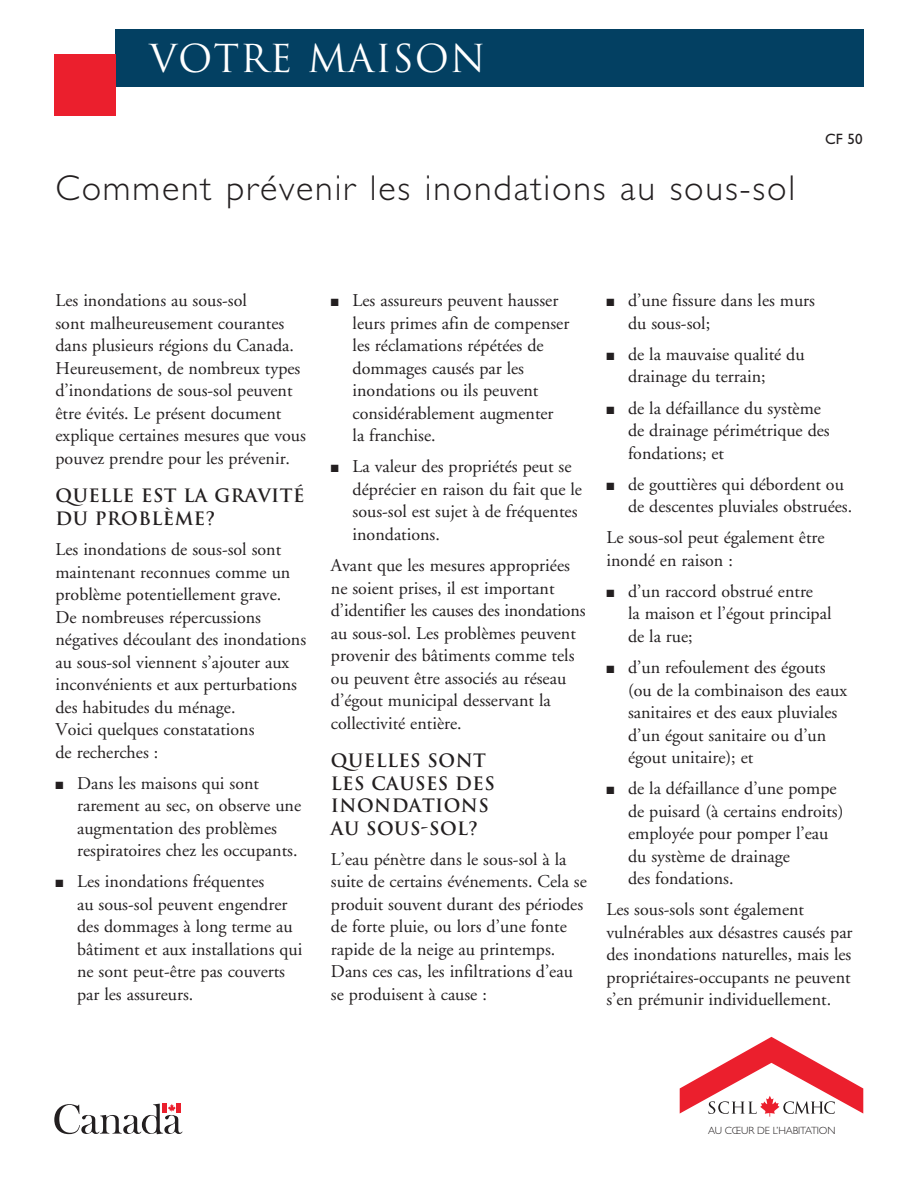
<style>
.page{position:relative;width:918px;height:1188px;background:#fff}
.page>*{position:absolute;margin:0;border:0;box-sizing:border-box;transform-origin:0 0}
.t1{font:37.5px "Trajan Pro";letter-spacing:.025em;color:#fff}
.t2{font:300 36px "Gill Sans Std";letter-spacing:.05em;color:#231f20}
.t3{font:18px/22.5px "Adobe Garamond";color:#231f20}
.t4{font:700 18px/22.5px "Trajan Pro";letter-spacing:.025em;color:#231f20}
.t5{font:15px "Gill Sans Std";color:#231f20}
.t6{font:300 10.5px "Gill Sans Std";letter-spacing:-.01em;color:#231f20}
</style>
<div class="page">
<div style="left:115px;top:30px;width:749px;height:57px;background:#034062"></div>
<div style="left:54px;top:54px;width:62px;height:62px;background:#eb1f2d"></div>
<svg style="left:54px;top:1104px;width:129px;height:30px"></svg>
<svg style="left:680px;top:1037px;width:183px;height:80px"></svg>
<h1 class="t1" style="left:149px;top:37px;width:338px">VOTRE MAISON</h1>
<h2 class="t2" style="left:56px;top:174px;width:741px">Comment prévenir les inondations au sous-sol</h2>
<p class="t5" style="left:825px;top:133px;width:39px">CF 50</p>
<p class="t3" style="left:56px;top:291px;width:252px">Les inondations au sous-sol<br>sont malheureusement courantes dans plusieurs régions du Canada.<br>Heureusement, de nombreux types d’inondations de sous-sol peuvent être évités. Le présent document explique certaines mesures que vous pouvez prendre pour les prévenir.</p>
<p class="t4" style="left:56px;top:485px;width:251px">QUELLE EST LA GRAVITÉ<br>DU PROBLÈME?</p>
<p class="t3" style="left:56px;top:540px;width:252px">Les inondations de sous-sol sont maintenant reconnues comme un problème potentiellement grave.<br>De nombreuses répercussions négatives découlant des inondations au sous-sol viennent s’ajouter aux inconvénients et aux perturbations des habitudes du ménage.<br>Voici quelques constatations<br>de recherches :</p>
<p class="t3" style="left:77px;top:773px;width:226px">Dans les maisons qui sont rarement au sec, on observe une augmentation des problèmes respiratoires chez les occupants.</p>
<p class="t3" style="left:77px;top:872px;width:227px">Les inondations fréquentes<br>au sous-sol peuvent engendrer des dommages à long terme au bâtiment et aux installations qui ne sont peut-être pas couverts par les assureurs.</p>
<p class="t3" style="left:353px;top:291px;width:218px">Les assureurs peuvent hausser leurs primes afin de compenser les réclamations répétées de dommages causés par les inondations ou ils peuvent considérablement augmenter la franchise.</p>
<p class="t3" style="left:353px;top:457px;width:231px">La valeur des propriétés peut se déprécier en raison du fait que le sous-sol est sujet à de fréquentes inondations.</p>
<p class="t3" style="left:331px;top:556px;width:256px">Avant que les mesures appropriées ne soient prises, il est important d’identifier les causes des inondations au sous-sol. Les problèmes peuvent provenir des bâtiments comme tels ou peuvent être associés au réseau d’égout municipal desservant la collectivité entière.</p>
<p class="t4" style="left:331px;top:750px;width:165px">QUELLES SONT<br>LES CAUSES DES<br>INONDATIONS<br>AU SOUS-SOL?</p>
<p class="t3" style="left:331px;top:849px;width:257px">L’eau pénètre dans le sous-sol à la suite de certains événements. Cela se produit souvent durant des périodes de forte pluie, ou lors d’une fonte rapide de la neige au printemps.<br>Dans ces cas, les infiltrations d’eau se produisent à cause :</p>
<p class="t3" style="left:628px;top:291px;width:189px">d’une fissure dans les murs du sous-sol;</p>
<p class="t3" style="left:628px;top:345px;width:178px">de la mauvaise qualité du drainage du terrain;</p>
<p class="t3" style="left:628px;top:398px;width:203px">de la défaillance du système de drainage périmétrique des fondations; et</p>
<p class="t3" style="left:628px;top:474px;width:226px">de gouttières qui débordent ou de descentes pluviales obstruées.</p>
<p class="t3" style="left:606px;top:528px;width:220px">Le sous-sol peut également être inondé en raison :</p>
<p class="t3" style="left:628px;top:582px;width:205px">d’un raccord obstrué entre<br>la maison et l’égout principal de la rue;</p>
<p class="t3" style="left:628px;top:658px;width:221px">d’un refoulement des égouts (ou de la combinaison des eaux sanitaires et des eaux pluviales d’un égout sanitaire ou d’un égout unitaire); et</p>
<p class="t3" style="left:628px;top:779px;width:217px">de la défaillance d’une pompe de puisard (à certains endroits) employée pour pomper l’eau du système de drainage<br>des fondations.</p>
<p class="t3" style="left:606px;top:900px;width:248px">Les sous-sols sont également vulnérables aux désastres causés par des inondations naturelles, mais les propriétaires-occupants ne peuvent s’en prémunir individuellement.</p>
<p class="t6" style="left:708px;top:1127px;width:129px">AU CŒUR DE L’HABITATION</p>
</div>
